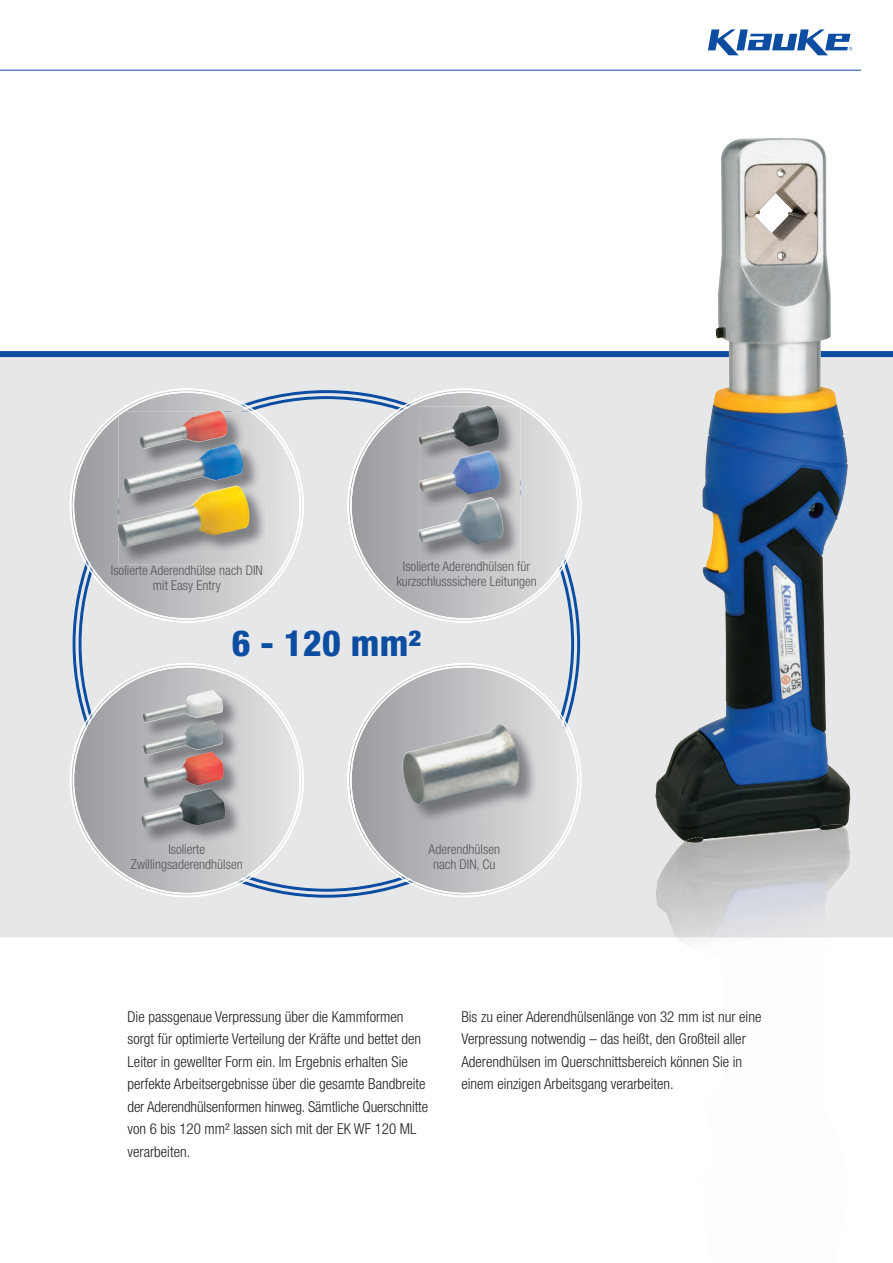
<style>
.page{position:relative;width:893px;height:1263px;background:#fff}
.page>*{position:absolute;margin:0;border:0;box-sizing:border-box;transform-origin:0 0}
.t1{font:800 condensed 36px "Helvetica Neue LT Pro";letter-spacing:.01em;color:#0d4da1}
.t2{font:300 condensed 15px/22.5px "Helvetica Neue LT Pro";color:#231f20}
.t3{font:300 condensed 13.5px/15px "Helvetica Neue LT Pro";color:#535659;text-align:center}
</style>
<div class="page">
<div style="left:0;top:357px;width:893px;height:580px;background:#e6e7e9"></div>
<svg style="left:708px;top:29px;width:144px;height:26px"></svg>
<hr style="left:0;top:70px;width:861px;height:1px;background:#0d4da1">
<div style="left:0;top:351px;width:893px;height:6px;background:#0d4da1"></div>
<img style="left:655px;top:138px;width:164px;height:688px">
<img style="left:655px;top:826px;width:195px;height:111px">
<img style="left:685px;top:824px;width:159px;height:18px">
<div style="left:79px;top:396px;width:495px;height:496px;background:#e6e7e9"></div>
<svg style="left:70px;top:388px;width:234px;height:235px;background:#e5e7ea"></svg>
<svg style="left:73px;top:391px;width:228px;height:229px;background:#caccd1"></svg>
<img style="left:118px;top:426px;width:149px;height:139px">
<img style="left:250px;top:412px;width:17px;height:14px">
<img style="left:118px;top:411px;width:132px;height:137px">
<svg style="left:70px;top:663px;width:234px;height:234px;background:#e3e5e9"></svg>
<svg style="left:73px;top:666px;width:228px;height:228px;background:#c8cace"></svg>
<img style="left:142px;top:691px;width:100px;height:154px">
<img style="left:141px;top:690px;width:84px;height:138px">
<svg style="left:347px;top:663px;width:234px;height:234px;background:#e3e5e9"></svg>
<svg style="left:350px;top:666px;width:228px;height:228px;background:#c8cace"></svg>
<img style="left:403px;top:725px;width:135px;height:98px">
<img style="left:402px;top:724px;width:118px;height:80px">
<svg style="left:347px;top:388px;width:234px;height:235px;background:#e5e7ea"></svg>
<svg style="left:350px;top:391px;width:228px;height:229px;background:#c9cbcf"></svg>
<img style="left:419px;top:406px;width:102px;height:155px">
<img style="left:418px;top:405px;width:85px;height:139px">
<p class="t3" style="left:111px;top:563px;width:153px">Isolierte Aderendhülse nach DIN mit Easy Entry</p>
<p class="t3" style="left:396px;top:558px;width:142px">Isolierte Aderendhülsen für kurzschlusssichere Leitungen</p>
<h1 class="t1" style="left:232px;top:620px;width:191px">6 - 120 mm²</h1>
<p class="t3" style="left:131px;top:841px;width:113px">Isolierte<br>Zwillingsaderendhülsen</p>
<p class="t3" style="left:429px;top:841px;width:73px">Aderendhülsen nach DIN, Cu</p>
<p class="t2" style="left:128px;top:1005px;width:302px">Die passgenaue Verpressung über die Kammformen sorgt für optimierte Verteilung der Kräfte und bettet den Leiter in gewellter Form ein. Im Ergebnis erhalten Sie perfekte Arbeitsergebnisse über die gesamte Bandbreite der Aderendhülsenformen hinweg. Sämtliche Querschnitte von 6 bis 120 mm² lassen sich mit der EK WF 120 ML verarbeiten.</p>
<p class="t2" style="left:461px;top:1005px;width:301px">Bis zu einer Aderendhülsenlänge von 32 mm ist nur eine Verpressung notwendig – das heißt, den Großteil aller Aderendhülsen im Querschnittsbereich können Sie in einem einzigen Arbeitsgang verarbeiten.</p>
</div>
